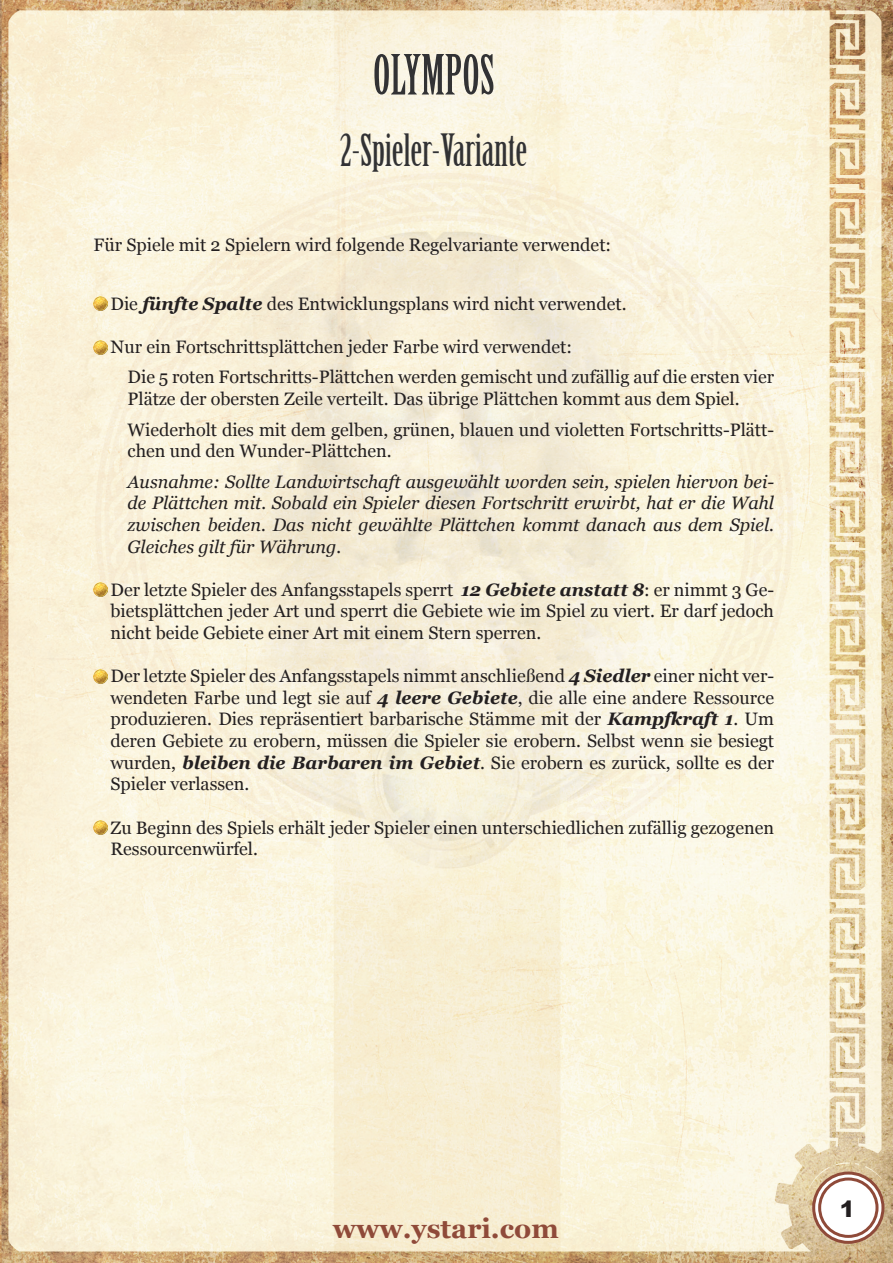
<style>
.page{position:relative;width:893px;height:1263px;background:#fff}
.page>*{position:absolute;margin:0;border:0;box-sizing:border-box;transform-origin:0 0}
.t1{font:54px "Birch Std";color:#323234}
.t2{font:43.5px "Birch Std";color:#323234}
.t3{font:700 27px "Georgia";color:#8f4a39}
.t4{font:900 22.5px "Arial";color:#231f20}
.t5{font:18px/21.6px "Georgia";color:#231f20}
.t6{font:italic 18px/21.6px "Georgia";color:#231f20;text-align:justify}
.s1{font-weight:700;font-style:italic}
</style>
<div class="page">
<img style="left:0;top:0;width:893px;height:1263px">
<svg style="left:814px;top:1173px;width:69px;height:69px"></svg>
<div style="left:812px;top:1171px;width:72px;height:73px;border:3px solid #8f4a39;border-radius:50%"></div>
<div style="left:820px;top:1179px;width:57px;height:57px;background:#fff;border-radius:50%"></div>
<div style="left:818px;top:1177px;width:60px;height:61px;border:3px solid #8f4a39;border-radius:50%"></div>
<img style="left:94px;top:296px;width:14px;height:14px">
<img style="left:94px;top:583px;width:14px;height:14px">
<img style="left:94px;top:670px;width:14px;height:14px">
<img style="left:94px;top:821px;width:14px;height:14px">
<img style="left:94px;top:340px;width:14px;height:14px">
<h1 class="t1" style="left:373px;top:44px;width:123px">OLYMPOS</h1>
<h2 class="t2" style="left:340px;top:125px;width:189px">2-Spieler-Variante</h2>
<p class="t5" style="left:94px;top:235px;width:519px">Für Spiele mit 2 Spielern wird folgende Regelvariante verwendet:</p>
<p class="t5" style="left:111px;top:293px;width:518px">Die <span class="s1">fünfte Spalte</span> des Entwicklungsplans wird nicht verwendet.</p>
<p class="t5" style="left:128px;top:332px;width:648px;line-height:30.6px;text-indent:-17px">Nur ein Fortschrittsplättchen jeder Farbe wird verwendet:<br>Die 5 roten Fortschritts-Plättchen werden gemischt und zufällig auf die ersten vier</p>
<p class="t5" style="left:128px;top:384px;width:648px;line-height:30.6px">Plätze der obersten Zeile verteilt. Das übrige Plättchen kommt aus dem Spiel.<br>Wiederholt dies mit dem gelben, grünen, blauen und violetten Fortschritts-Plätt-</p>
<p class="t5" style="left:128px;top:441px;width:266px">chen und den Wunder-Plättchen.</p>
<p class="t6" style="left:128px;top:471px;width:648px">Ausnahme: Sollte Landwirtschaft ausgewählt worden sein, spielen hiervon bei&shy;de Plättchen mit. Sobald ein Spieler diesen Fortschritt erwirbt, hat er die Wahl zwischen beiden. Das nicht gewählte Plättchen kommt danach aus dem Spiel.<br>Gleiches gilt für Währung.</p>
<p class="t5" style="left:111px;top:579px;width:665px;text-align:justify">Der letzte Spieler des Anfangsstapels sperrt <span class="s1">12 Gebiete anstatt 8</span>: er nimmt 3 Ge&shy;bietsplättchen jeder Art und sperrt die Gebiete wie im Spiel zu viert. Er darf jedoch nicht beide Gebiete einer Art mit einem Stern sperren.</p>
<p class="t5" style="left:111px;top:666px;width:665px;text-align:justify">Der letzte Spieler des Anfangsstapels nimmt anschließend <span class="s1">4 Siedler</span> einer nicht ver&shy;wendeten Farbe und legt sie auf <span class="s1">4 leere Gebiete</span>, die alle eine andere Ressource produzieren. Dies repräsentiert barbarische Stämme mit der <span class="s1">Kampfkraft 1</span>. Um deren Gebiete zu erobern, müssen die Spieler sie erobern. Selbst wenn sie besiegt wurden, <span class="s1">bleiben die Barbaren im Gebiet</span>. Sie erobern es zurück, sollte es der Spieler verlassen.</p>
<p class="t5" style="left:111px;top:817px;width:665px">Zu Beginn des Spiels erhält jeder Spieler einen unterschiedlichen zufällig gezogenen<br>Ressourcenwürfel.</p>
<h3 class="t3" style="left:333px;top:1211px;width:227px">www.ystari.com</h3>
<p class="t4" style="left:840px;top:1192px;width:17px">1</p>
</div>
